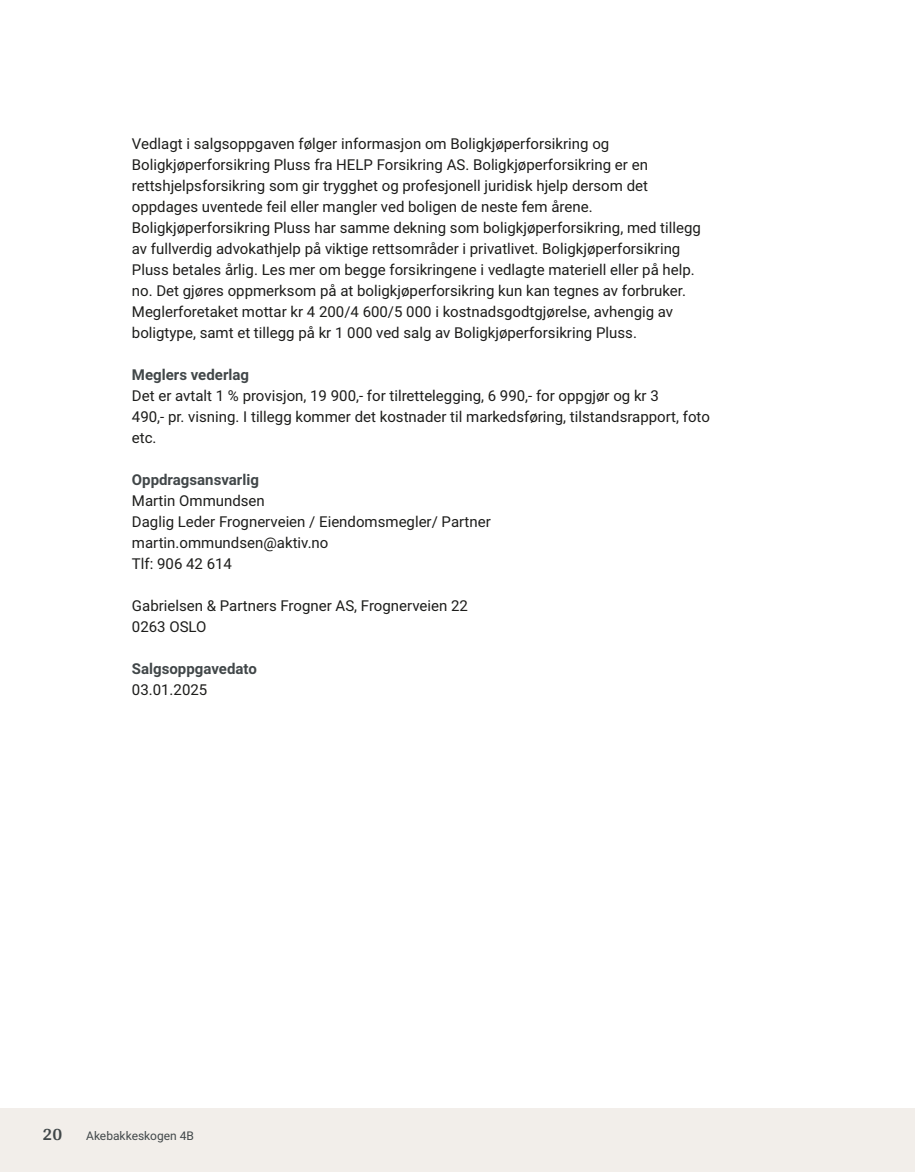
<style>
.page{position:relative;width:915px;height:1172px;background:#fff}
.page>*{position:absolute;margin:0;border:0;box-sizing:border-box;transform-origin:0 0}
.t1{font:700 18px "Arya";color:#414749}
.t2{font:15px/21px "Roboto Vitec";color:#1d1d1b}
.t3{font:700 15px "Roboto Vitec";color:#414749}
.t4{font:12px "Roboto Vitec";color:#414749}
</style>
<div class="page">
<div style="left:0;top:1108px;width:914px;height:64px;background:#f2eeea"></div>
<p class="t2" style="left:132px;top:132px;width:570px">Vedlagt i salgsoppgaven følger informasjon om Boligkjøperforsikring og Boligkjøperforsikring Pluss fra HELP Forsikring AS. Boligkjøperforsikring er en rettshjelpsforsikring som gir trygghet og profesjonell juridisk hjelp dersom det oppdages uventede feil eller mangler ved boligen de neste fem årene.<br>Boligkjøperforsikring Pluss har samme dekning som boligkjøperforsikring, med tillegg av fullverdig advokathjelp på viktige rettsområder i privatlivet. Boligkjøperforsikring Pluss betales årlig. Les mer om begge forsikringene i vedlagte materiell eller på help. no. Det gjøres oppmerksom på at boligkjøperforsikring kun kan tegnes av forbruker.<br>Meglerforetaket mottar kr 4 200/4 600/5 000 i kostnadsgodtgjørelse, avhengig av boligtype, samt et tillegg på kr 1 000 ved salg av Boligkjøperforsikring Pluss.</p>
<p class="t3" style="left:132px;top:364px;width:119px">Meglers vederlag</p>
<p class="t2" style="left:132px;top:384px;width:579px">Det er avtalt 1 % provisjon, 19 900,‑ for tilrettelegging, 6 990,‑ for oppgjør og kr 3<br>490,‑ pr. visning. I tillegg kommer det kostnader til markedsføring, tilstandsrapport, foto etc.</p>
<p class="t3" style="left:132px;top:469px;width:128px">Oppdragsansvarlig</p>
<p class="t2" style="left:132px;top:489px;width:360px">Martin Ommundsen<br>Daglig Leder Frognerveien / Eiendomsmegler/ Partner martin.ommundsen@aktiv.no<br>Tlf: 906 42 614</p>
<p class="t2" style="left:132px;top:594px;width:337px">Gabrielsen &amp; Partners Frogner AS, Frognerveien 22<br>0263 OSLO</p>
<p class="t3" style="left:132px;top:658px;width:126px">Salgsoppgavedato</p>
<p class="t2" style="left:132px;top:678px;width:77px">03.01.2025</p>
<p class="t1" style="left:43px;top:1123px;width:21px">20</p>
<p class="t4" style="left:86px;top:1127px;width:109px">Akebakkeskogen 4B</p>
</div>
